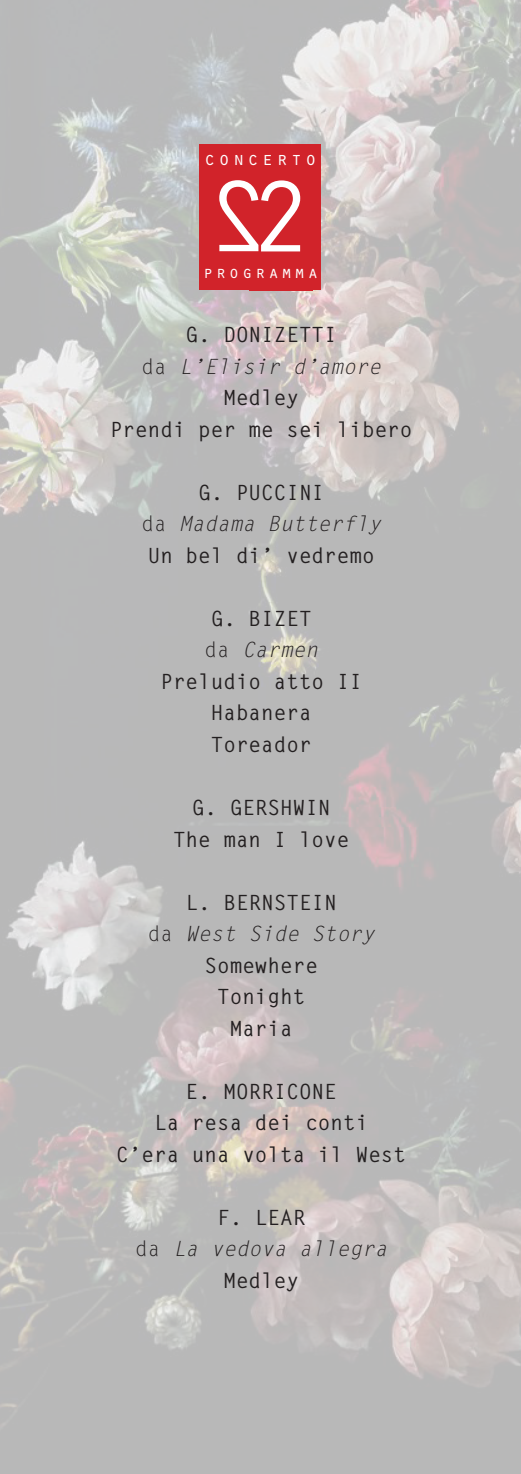
<style>
.page{position:relative;width:521px;height:1474px;background:#fff}
.page>*{position:absolute;margin:0;border:0;box-sizing:border-box;transform-origin:0 0}
.t1{font:105px "Orator Std";color:#fff}
.t2{font:700 21px "Letter Gothic Std";color:#231f20}
.t3{font:italic 21px "Letter Gothic Std";color:#231f20}
.t4{font:19.25px "Orator Std";letter-spacing:.15em;color:#fff}
.t5{font:17.5px "Orator Std";letter-spacing:.15em;color:#fff}
.s1{font-style:normal}
</style>
<div class="page">
<img style="left:0;top:0;width:521px;height:1473px">
<div style="left:200px;top:144px;width:121px;height:146px;background:#d1232a"></div>
<p class="t4" style="left:204px;top:144px;width:114px">concerto</p>
<p class="t1" style="left:249px;top:142px;width:64px">2</p>
<p class="t5" style="left:203px;top:260px;width:117px">programma</p>
<p class="t2" style="left:186px;top:322px;width:153px">G. DONIZETTI</p>
<p class="t3" style="left:141px;top:354px;width:241px"><span class="s1">da</span> L’Elisir d’amore</p>
<p class="t2" style="left:223px;top:385px;width:77px">Medley</p>
<p class="t2" style="left:110px;top:416px;width:304px">Prendi per me sei libero</p>
<p class="t2" style="left:198px;top:479px;width:127px">G. PUCCINI</p>
<p class="t3" style="left:141px;top:512px;width:241px"><span class="s1">da</span> Madama Butterfly</p>
<p class="t2" style="left:148px;top:542px;width:228px">Un bel di’ vedremo</p>
<p class="t2" style="left:211px;top:605px;width:102px">G. BIZET</p>
<p class="t3" style="left:204px;top:638px;width:115px"><span class="s1">da</span> Carmen</p>
<p class="t2" style="left:160px;top:668px;width:203px">Preludio atto II</p>
<p class="t2" style="left:211px;top:700px;width:102px">Habanera</p>
<p class="t2" style="left:211px;top:731px;width:102px">Toreador</p>
<p class="t2" style="left:192px;top:794px;width:140px">G. GERSHWIN</p>
<p class="t2" style="left:173px;top:826px;width:178px">The man I love</p>
<p class="t2" style="left:186px;top:889px;width:153px">L. BERNSTEIN</p>
<p class="t3" style="left:148px;top:921px;width:228px"><span class="s1">da</span> West Side Story</p>
<p class="t2" style="left:204px;top:952px;width:115px">Somewhere</p>
<p class="t2" style="left:217px;top:983px;width:90px">Tonight</p>
<p class="t2" style="left:230px;top:1015px;width:65px">Maria</p>
<p class="t2" style="left:186px;top:1078px;width:153px">E. MORRICONE</p>
<p class="t2" style="left:154px;top:1109px;width:216px">La resa dei conti</p>
<p class="t2" style="left:116px;top:1141px;width:291px">C’era una volta il West</p>
<p class="t2" style="left:217px;top:1204px;width:90px">F. LEAR</p>
<p class="t3" style="left:135px;top:1236px;width:253px"><span class="s1">da</span> La vedova allegra</p>
<p class="t2" style="left:223px;top:1267px;width:77px">Medley</p>
</div>
